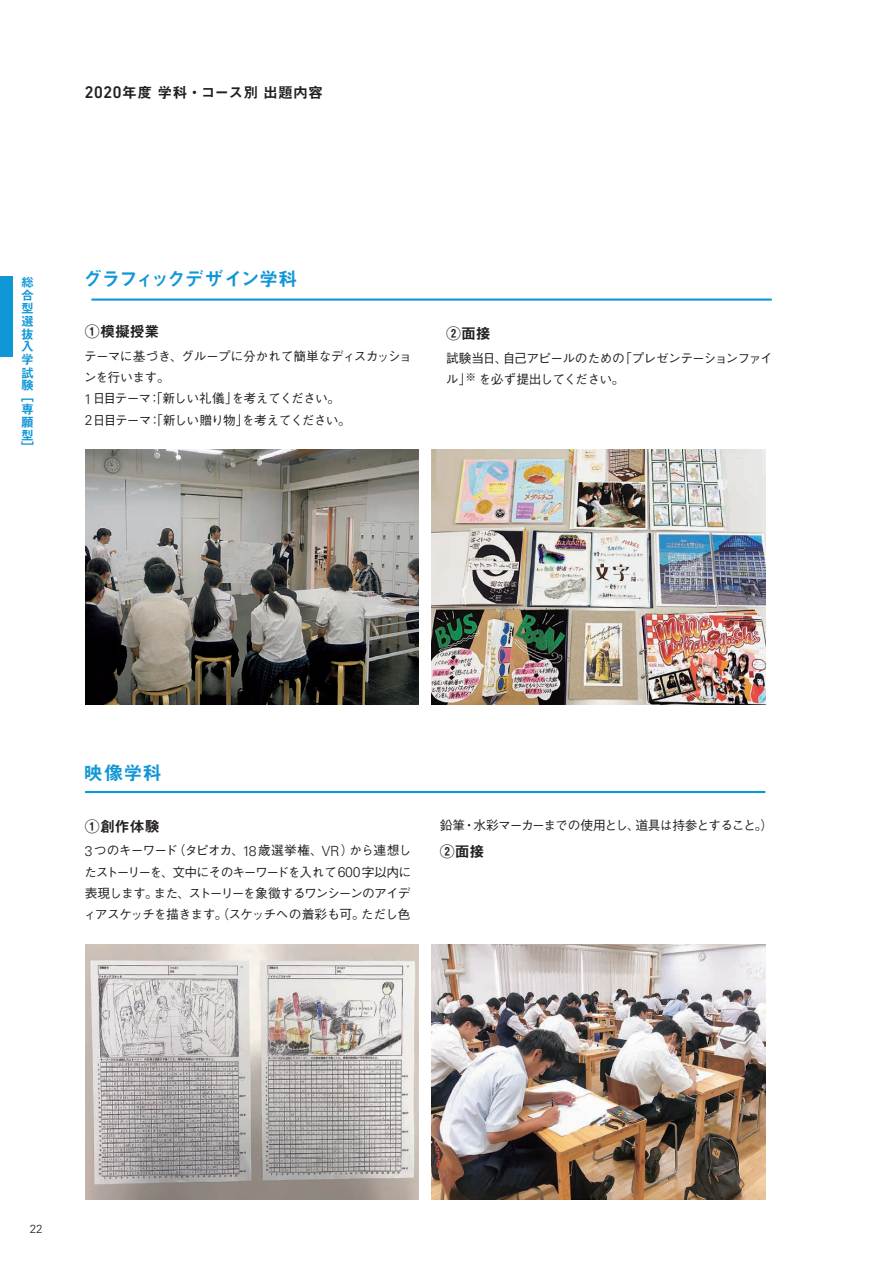
<style>
.page{position:relative;width:893px;height:1263px;background:#fff}
.page>*{position:absolute;margin:0;border:0;box-sizing:border-box;transform-origin:0 0}
.t1{font:19.2px "Midashi Go Pr 6 N MB31";letter-spacing:-.075em;color:#1197d6}
.t2{font:19.2px "Midashi Go Pr 6 N MB31";letter-spacing:-.04em;color:#1197d6}
.t3{font:14.85px "Midashi Go Pr 6 N MB31";letter-spacing:.005em;color:#231f20}
.t4{font:500 12.75px/21.3px "Gothic BBB Pr 6 N";letter-spacing:-.06em;color:#231f20}
.t5{font:12.75px/12.9px "Midashi Go Pr 6 N MB31";color:#1197d6;text-align:justify}
.t6{font:300 11.7px "Univers";color:#231f20}
.s1{font-family:"DIN Next LT Pro";font-weight:500;font-size:17.1px}
.s2{font-family:"Univers";font-weight:300;font-size:14.1px}
</style>
<div class="page">
<hr style="left:91px;top:298px;width:681px;height:3px;background:#1197d6">
<hr style="left:85px;top:791px;width:680px;height:2px;background:#1197d6">
<img style="left:85px;top:944px;width:334px;height:255px">
<img style="left:432px;top:944px;width:333px;height:255px">
<img style="left:85px;top:449px;width:334px;height:256px">
<img style="left:432px;top:449px;width:333px;height:256px">
<div style="left:0;top:276px;width:13px;height:81px;background:#1197d6"></div>
<p class="t3" style="left:84px;top:81px;width:240px"><span class="s1">2020</span>年度学科・コース別出題内容</p>
<p class="t5" style="left:21px;top:275px;width:14px">総合型選抜入学試験</p>
<p class="t5" style="left:21px;top:389px;width:14px">［専願型］</p>
<h1 class="t1" style="left:83px;top:263px;width:216px">グラフィックデザイン学科</h1>
<p class="t3" style="left:85px;top:320px;width:76px">①模擬授業</p>
<p class="t4" style="left:84px;top:344px;width:330px">テーマに基づき、グループに分かれて簡単なディスカッションを行います。<br><span class="s2">1</span>日目テーマ：「新しい礼儀」を考えてください。<br><span class="s2">2</span>日目テーマ：「新しい贈り物」を考えてください。</p>
<p class="t3" style="left:446px;top:322px;width:46px">②面接</p>
<p class="t4" style="left:446px;top:347px;width:329px">試験当日、自己アピールのための「プレゼンテーションファイル」<sup>※</sup> を必ず提出してください。</p>
<h1 class="t2" style="left:84px;top:757px;width:79px">映像学科</h1>
<p class="t3" style="left:85px;top:814px;width:76px">①創作体験</p>
<p class="t4" style="left:84px;top:839px;width:329px;text-align:justify"><span class="s2">3</span>つのキーワード（タピオカ、<span class="s2">18</span>歳選挙権、<span class="s2">VR</span> ）から連想したストーリーを、文中にそのキーワードを入れて<span class="s2">600</span> 字以内に表現します。また、ストーリーを象徴するワンシーンのアイディアスケッチを描きます。（スケッチへの着彩も可。ただし色</p>
<p class="t4" style="left:440px;top:813px;width:335px">鉛筆・水彩マーカーまでの使用とし、道具は持参とすること。）</p>
<p class="t3" style="left:440px;top:840px;width:46px">②面接</p>
<p class="t6" style="left:30px;top:1222px;width:15px">22</p>
</div>
